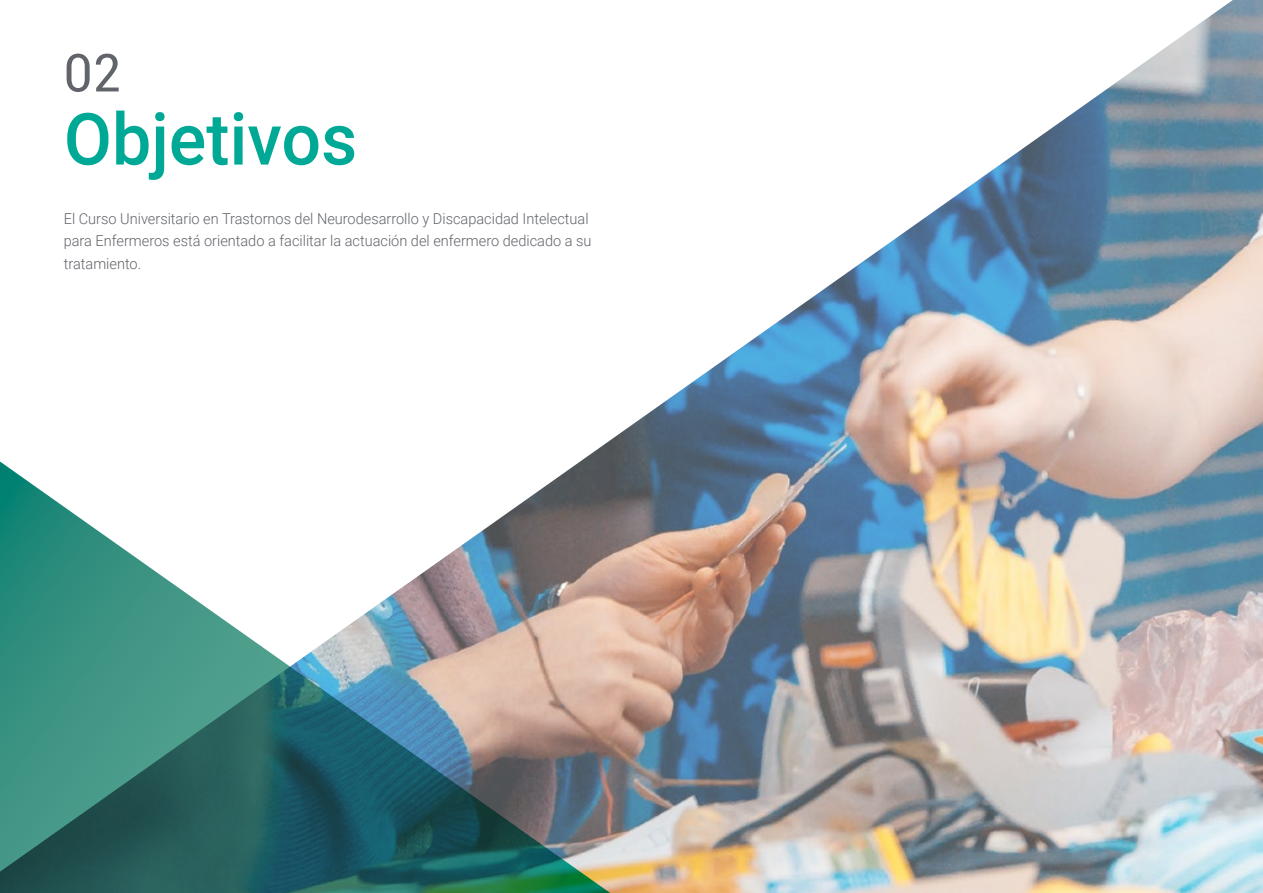
<style>
.page{position:relative;width:1263px;height:893px;background:#fff}
.page>*{position:absolute;margin:0;border:0;box-sizing:border-box;transform-origin:0 0}
.t1{font:500 72px "Roboto";color:#00a996}
.t2{font:52.5px "Roboto";color:#61646a}
.t3{font:300 15px/22.5px "Roboto";color:#61646a}
</style>
<div class="page">
<img style="left:602px;top:0;width:661px;height:893px">
<svg style="left:0;top:446px;width:640px;height:447px"></svg>
<h2 class="t2" style="left:64px;top:36px;width:59px">02</h2>
<h1 class="t1" style="left:64px;top:89px;width:295px">Objetivos</h1>
<p class="t3" style="left:64px;top:207px;width:529px">El Curso Universitario en Trastornos del Neurodesarrollo y Discapacidad Intelectual para Enfermeros está orientado a facilitar la actuación del enfermero dedicado a su tratamiento.</p>
</div>
